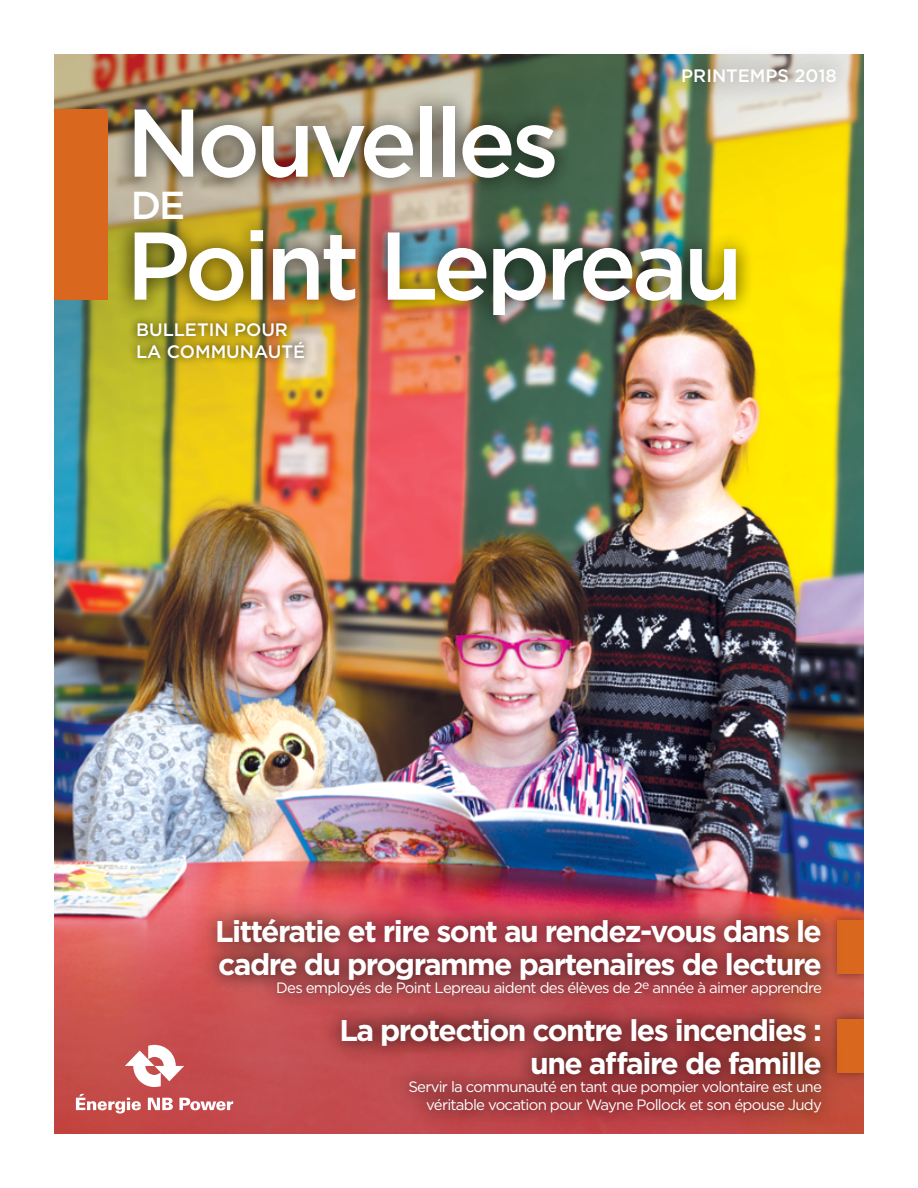
<style>
.page{position:relative;width:918px;height:1188px;background:#fff}
.page>*{position:absolute;margin:0;border:0;box-sizing:border-box;transform-origin:0 0}
.t1{font:500 96px/123px "Gotham";letter-spacing:-.05em;color:#fff}
.t2{font:500 39px "Gotham";color:#fff}
.t3{font:700 30px/33px "Gotham";letter-spacing:-.05em;color:#fff}
.t4{font:500 18px/21.6px "Gotham";color:#fff}
.t5{font:15px/18px "Gotham";letter-spacing:-.05em;color:#fff;text-align:right}
</style>
<div class="page">
<img style="left:54px;top:54px;width:810px;height:1080px">
<div style="left:128px;top:314px;width:185px;height:53px;background:#000;opacity:.75"></div>
<div style="left:116px;top:88px;width:639px;height:246px;background:#000;opacity:.75"></div>
<div style="left:54px;top:110px;width:54px;height:190px;background:#d9671d"></div>
<div style="left:812px;top:895px;width:78px;height:105px;background:#000;opacity:.2"></div>
<div style="left:837px;top:920px;width:27px;height:54px;background:#d9671d"></div>
<div style="left:812px;top:993px;width:78px;height:105px;background:#000;opacity:.2"></div>
<div style="left:837px;top:1019px;width:27px;height:54px;background:#d9671d"></div>
<div style="left:193px;top:896px;width:652px;height:122px;background:#000;opacity:.6"></div>
<div style="left:317px;top:995px;width:528px;height:139px;background:#000;opacity:.6"></div>
<div style="left:658px;top:43px;width:202px;height:63px;background:#000;opacity:.25"></div>
<svg style="left:125px;top:1045px;width:59px;height:42px"></svg>
<svg style="left:76px;top:1094px;width:65px;height:20px"></svg>
<svg style="left:148px;top:1098px;width:25px;height:12px"></svg>
<svg style="left:179px;top:1098px;width:54px;height:12px"></svg>
<div style="left:864px;top:0;width:54px;height:1188px;background:#fff"></div>
<p class="t4" style="left:681px;top:64px;width:157px">PRINTEMPS 2018</p>
<h1 class="t1" style="left:126px;top:80px;width:618px">Nouvelles<br>Point Lepreau</h1>
<h2 class="t2" style="left:131px;top:180px;width:56px">DE</h2>
<p class="t4" style="left:136px;top:319px;width:171px">BULLETIN POUR<br>LA COMMUNAUTÉ</p>
<h3 class="t3" style="left:215px;top:915px;width:608px">Littératie et rire sont au rendez-vous dans le cadre du programme partenaires de lecture</h3>
<p class="t5" style="left:276px;top:979px;width:547px">Des employés de Point Lepreau aident des élèves de 2<sup>e</sup> année à aimer apprendre</p>
<h3 class="t3" style="left:339px;top:1013px;width:484px;text-align:right">La protection contre les incendies : une affaire de famille</h3>
<p class="t5" style="left:408px;top:1077px;width:415px">Servir la communauté en tant que pompier volontaire est une véritable vocation pour Wayne Pollock et son épouse Judy</p>
</div>
